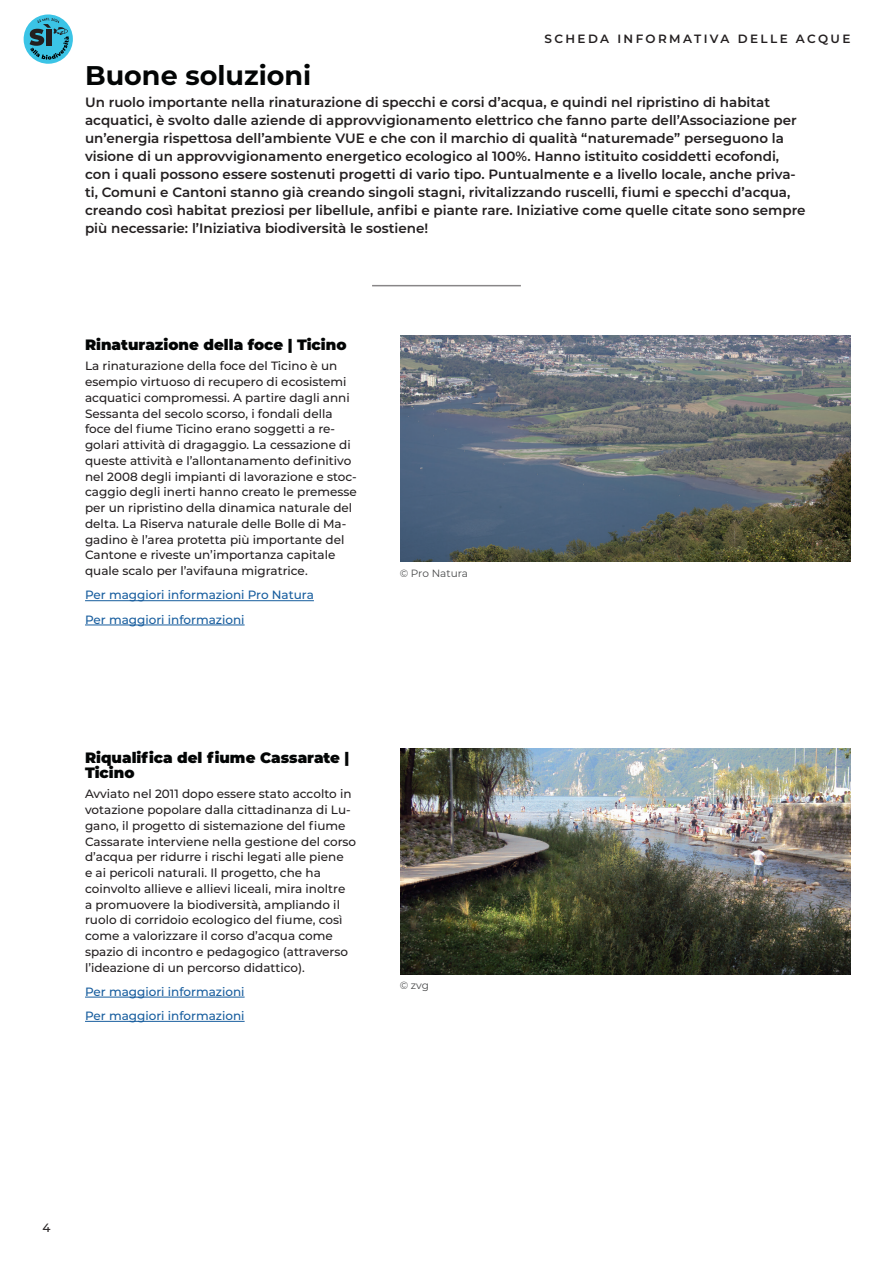
<style>
.page{position:relative;width:893px;height:1263px;background:#fff}
.page>*{position:absolute;margin:0;border:0;box-sizing:border-box;transform-origin:0 0}
.t1{font:700 27px "Montserrat";color:#030505}
.t2{font:900 15px/15.8px "Montserrat";color:#030505}
.t3{font:600 13.5px/18px "Montserrat";color:#231f20}
.t4{font:500 12px/15.8px "Montserrat";color:#231f20}
.t5{font:500 12px/24.3px "Montserrat";color:#175d9e}
.t6{font:600 12px "Montserrat";letter-spacing:.2em;color:#231f20}
.t7{font:10.5px "Montserrat";letter-spacing:-.01em;color:#494a4b}
</style>
<div class="page">
<hr style="left:372px;top:285px;width:149px;height:1px;background:#231f20">
<svg style="left:23px;top:14px;width:50px;height:50px"></svg>
<svg style="left:30px;top:18px;width:39px;height:42px;background:#3a94ab"></svg>
<hr style="left:85px;top:600px;width:229px;height:1px;background:#175d9e">
<hr style="left:85px;top:625px;width:160px;height:1px;background:#175d9e">
<img style="left:400px;top:336px;width:450px;height:225px">
<hr style="left:85px;top:997px;width:160px;height:1px;background:#175d9e">
<hr style="left:85px;top:1021px;width:160px;height:1px;background:#175d9e">
<img style="left:400px;top:748px;width:450px;height:227px">
<p class="t6" style="left:544px;top:30px;width:308px">SCHEDA INFORMATIVA DELLE ACQUE</p>
<h1 class="t1" style="left:85px;top:56px;width:228px">Buone soluzioni</h1>
<p class="t3" style="left:85px;top:92px;width:722px">Un ruolo importante nella rinaturazione di specchi e corsi d’acqua, e quindi nel ripristino di habitat acquatici, è svolto dalle aziende di approvvigionamento elettrico che fanno parte dell’Associazione per un’energia rispettosa dell’ambiente VUE e che con il marchio di qualità “naturemade” perseguono la visione di un approvvigionamento energetico ecologico al 100%. Hanno istituito cosiddetti ecofondi, con i quali possono essere sostenuti progetti di vario tipo. Puntualmente e a livello locale, anche priva&shy;ti, Comuni e Cantoni stanno già creando singoli stagni, rivitalizzando ruscelli, fiumi e specchi d’acqua, creando così habitat preziosi per libellule, anfibi e piante rare. Iniziative come quelle citate sono sempre più necessarie: l’Iniziativa biodiversità le sostiene!</p>
<p class="t2" style="left:85px;top:336px;width:263px">Rinaturazione della foce | Ticino</p>
<p class="t4" style="left:85px;top:358px;width:273px">La rinaturazione della foce del Ticino è un esempio virtuoso di recupero di ecosistemi acquatici compromessi. A partire dagli anni Sessanta del secolo scorso, i fondali della foce del fiume Ticino erano soggetti a re&shy;golari attività di dragaggio. La cessazione di queste attività e l’allontanamento definitivo nel 2008 degli impianti di lavorazione e stoc&shy;caggio degli inerti hanno creato le premesse per un ripristino della dinamica naturale del delta. La Riserva naturale delle Bolle di Ma&shy;gadino è l’area protetta più importante del Cantone e riveste un’importanza capitale quale scalo per l’avifauna migratrice.</p>
<p class="t5" style="left:85px;top:582px;width:230px">Per maggiori informazioni Pro Natura<br>Per maggiori informazioni</p>
<p class="t7" style="left:400px;top:566px;width:70px">© Pro Natura</p>
<p class="t2" style="left:85px;top:748px;width:266px">Riqualifica del fiume Cassarate |<br>Ticino</p>
<p class="t4" style="left:85px;top:786px;width:273px">Avviato nel 2011 dopo essere stato accolto in votazione popolare dalla cittadinanza di Lu&shy;gano, il progetto di sistemazione del fiume Cassarate interviene nella gestione del corso d’acqua per ridurre i rischi legati alle piene<br>e ai pericoli naturali. Il progetto, che ha coinvolto allieve e allievi liceali, mira inoltre<br>a promuovere la biodiversità, ampliando il ruolo di corridoio ecologico del fiume, così come a valorizzare il corso d’acqua come spazio di incontro e pedagogico (attraverso l’ideazione di un percorso didattico).</p>
<p class="t5" style="left:85px;top:979px;width:161px">Per maggiori informazioni<br>Per maggiori informazioni</p>
<p class="t7" style="left:400px;top:978px;width:31px">© zvg</p>
<p class="t4" style="left:43px;top:1219px;width:10px">4</p>
</div>
